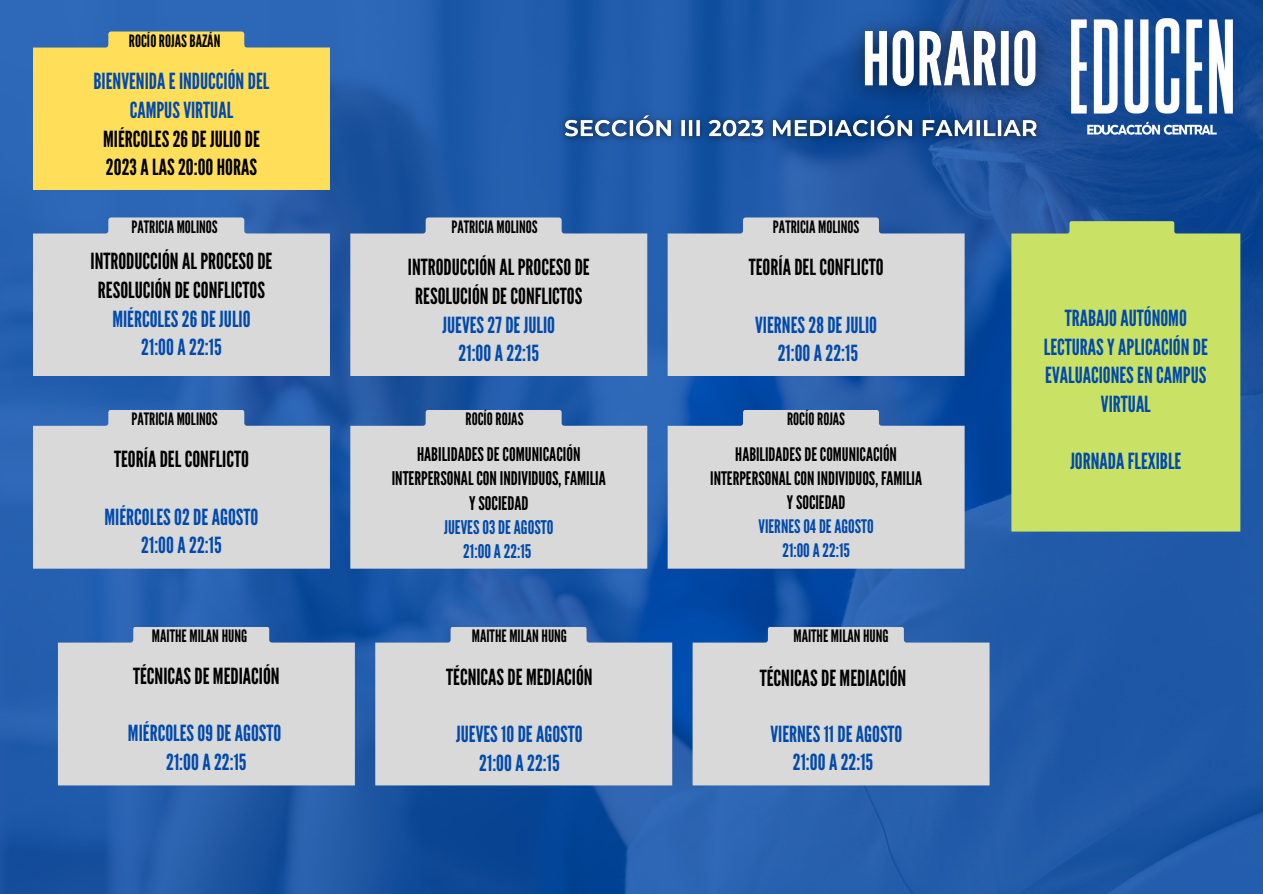
<style>
.page{position:relative;width:1263px;height:894px;background:#fff}
.page>*{position:absolute;margin:0;border:0;box-sizing:border-box;transform-origin:0 0}
.t1{font:22.2px/28.7px "League Gothic";color:#004aad;text-align:center}
.t2{font:22.2px/28.7px "League Gothic";color:#000;text-align:center}
.t3{font:18.75px/24.3px "League Gothic";color:#000;text-align:center}
.t4{font:18.75px "League Gothic";color:#004aad}
.t5{font:18.6px/24px "League Gothic";color:#000;text-align:center}
.t6{font:18.6px "League Gothic";color:#004aad}
.t7{font:17.1px "League Gothic";color:#000}
</style>
<div class="page">
<img style="left:0;top:0;width:1263px;height:893px">
<img style="left:1063px;top:11px;width:178px;height:131px">
<div style="left:33px;top:217px;width:297px;height:159px;background:#d9d9d9"></div>
<img style="left:830px;top:0;width:238px;height:139px">
<img style="left:554px;top:104px;width:494px;height:50px">
<div style="left:33px;top:409px;width:297px;height:159px;background:#d9d9d9"></div>
<svg style="left:350px;top:217px;width:297px;height:159px;background:#ccd0d5"></svg>
<div style="left:668px;top:217px;width:297px;height:159px;background:#d9d9d9"></div>
<svg style="left:350px;top:409px;width:297px;height:159px;background:#ccd0d5"></svg>
<div style="left:668px;top:409px;width:297px;height:159px;background:#d9d9d9"></div>
<div style="left:58px;top:626px;width:297px;height:159px;background:#d9d9d9"></div>
<svg style="left:375px;top:626px;width:297px;height:159px;background:#ccd0d5"></svg>
<div style="left:693px;top:626px;width:296px;height:159px;background:#d9d9d9"></div>
<div style="left:1011px;top:221px;width:229px;height:310px;background:#c9e265"></div>
<div style="left:33px;top:31px;width:297px;height:159px;background:#ffde59"></div>
<p class="t7" style="left:129px;top:31px;width:93px">ROCÍOROJASBAZÁN</p>
<p class="t1" style="left:94px;top:67px;width:177px">BIENVENIDAE INDUCCIÓNDEL<br>CAMPUSVIRTUAL</p>
<p class="t2" style="left:103px;top:125px;width:158px;text-align:left">MIÉRCOLES26DE JULIODE<br>2023ALAS20:00HORAS</p>
<p class="t7" style="left:132px;top:217px;width:88px">PATRICIA MOLINOS</p>
<p class="t7" style="left:451px;top:217px;width:88px">PATRICIA MOLINOS</p>
<p class="t7" style="left:773px;top:217px;width:88px">PATRICIA MOLINOS</p>
<p class="t2" style="left:91px;top:247px;width:183px">INTRODUCCIÓNALPROCESODE<br>RESOLUCIÓNDECONFLICTOS</p>
<p class="t1" style="left:112px;top:305px;width:140px">MIÉRCOLES26DE JULIO</p>
<p class="t1" style="left:141px;top:333px;width:82px">21:00A22:15</p>
<p class="t2" style="left:408px;top:253px;width:183px">INTRODUCCIÓNALPROCESODE<br>RESOLUCIÓNDECONFLICTOS</p>
<p class="t1" style="left:443px;top:310px;width:114px">JUEVES27DE JULIO</p>
<p class="t1" style="left:459px;top:339px;width:82px">21:00A22:15</p>
<p class="t2" style="left:749px;top:253px;width:136px">TEORÍADELCONFLICTO</p>
<p class="t1" style="left:755px;top:310px;width:123px">VIERNES28DE JULIO</p>
<p class="t1" style="left:778px;top:339px;width:82px">21:00A22:15</p>
<p class="t7" style="left:132px;top:409px;width:88px">PATRICIA MOLINOS</p>
<p class="t7" style="left:466px;top:409px;width:59px">ROCÍOROJAS</p>
<p class="t7" style="left:787px;top:409px;width:59px">ROCÍOROJAS</p>
<p class="t2" style="left:114px;top:445px;width:136px">TEORÍADELCONFLICTO</p>
<p class="t1" style="left:105px;top:503px;width:155px">MIÉRCOLES02DEAGOSTO</p>
<p class="t1" style="left:141px;top:531px;width:82px">21:00A22:15</p>
<p class="t3" style="left:392px;top:442px;width:216px">HABILIDADESDECOMUNICACIÓN<br>INTERPERSONALCONINDIVIDUOS, FAMILIA<br>YSOCIEDAD</p>
<p class="t4" style="left:444px;top:516px;width:111px">JUEVES03DEAGOSTO</p>
<p class="t4" style="left:463px;top:540px;width:70px">21:00A22:15</p>
<p class="t5" style="left:710px;top:442px;width:213px">HABILIDADESDECOMUNICACIÓN<br>INTERPERSONALCONINDIVIDUOS, FAMILIA<br>YSOCIEDAD</p>
<p class="t6" style="left:759px;top:515px;width:117px">VIERNES04DEAGOSTO</p>
<p class="t6" style="left:782px;top:539px;width:69px">21:00A22:15</p>
<p class="t7" style="left:152px;top:626px;width:97px">MAITHE MILANHUNG</p>
<p class="t7" style="left:472px;top:626px;width:97px">MAITHE MILANHUNG</p>
<p class="t7" style="left:793px;top:626px;width:97px">MAITHE MILANHUNG</p>
<p class="t2" style="left:133px;top:662px;width:148px">TÉCNICASDE MEDIACIÓN</p>
<p class="t1" style="left:128px;top:719px;width:155px">MIÉRCOLES09DEAGOSTO</p>
<p class="t1" style="left:166px;top:748px;width:82px">21:00A22:15</p>
<p class="t2" style="left:446px;top:662px;width:148px">TÉCNICASDE MEDIACIÓN</p>
<p class="t1" style="left:456px;top:719px;width:128px">JUEVES10DEAGOSTO</p>
<p class="t1" style="left:479px;top:748px;width:82px">21:00A22:15</p>
<p class="t2" style="left:760px;top:663px;width:148px">TÉCNICASDE MEDIACIÓN</p>
<p class="t1" style="left:770px;top:720px;width:134px">VIERNES11DEAGOSTO</p>
<p class="t1" style="left:793px;top:748px;width:82px">21:00A22:15</p>
<p class="t1" style="left:1065px;top:304px;width:123px">TRABAJOAUTÓNOMO</p>
<p class="t1" style="left:1044px;top:333px;width:166px">LECTURASYAPLICACIÓNDE<br>EVALUACIONESENCAMPUS<br>VIRTUAL</p>
<p class="t1" style="left:1070px;top:447px;width:112px">JORNADAFLEXIBLE</p>
</div>
